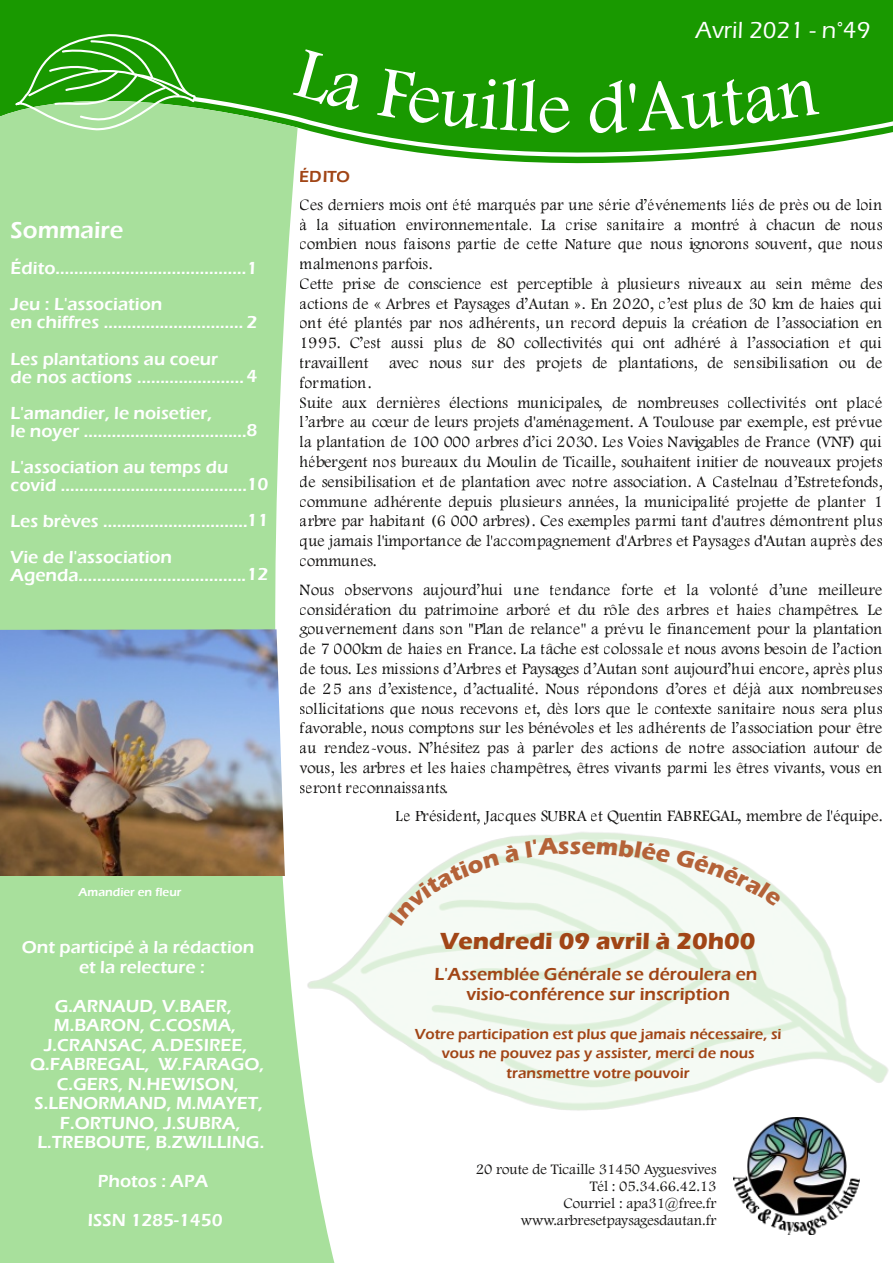
<style>
.page{position:relative;width:893px;height:1263px;background:#fff}
.page>*{position:absolute;margin:0;border:0;box-sizing:border-box;transform-origin:0 0}
.t1{font:700 24px "Eras ITC";color:#a14516}
.t2{font:500 24px "Eras ITC";color:#fff}
.t3{font:600 24px "Eras ITC";color:#fff}
.t4{font:700 24px "Eras ITC";color:#b46238}
.t5{font:600 18px/19.5px "Eras ITC";color:#fff}
.t6{font:600 18px/19.5px "Eras ITC";color:#a14516;text-align:center}
.t7{font:16.5px/19.8px "Footlight MT Light";color:#171615}
.t8{font:600 16.5px "Eras ITC";color:#a14516}
.t9{font:600 15px/19.5px "Eras ITC";color:#a14516;text-align:center}
.t10{font:15px/17.2px "Footlight MT Light";color:#171615;text-align:right}
.t11{font:600 12px "Eras ITC";color:#fff}
</style>
<div class="page">
<div style="left:0;top:0;width:893px;height:94px;background:#199900"></div>
<svg style="left:0;top:67px;width:335px;height:1196px;background:#b0e2a5"></svg>
<svg style="left:190px;top:94px;width:703px;height:110px"></svg>
<svg style="left:14px;top:30px;width:184px;height:104px;background:#5ab747"></svg>
<img style="left:733px;top:1161px;width:127px;height:74px">
<img style="left:287px;top:798px;width:601px;height:363px">
<img style="left:0;top:629px;width:285px;height:247px">
<div style="left:293px;top:49px;width:72px;height:63px;background:#199900"></div>
<div style="left:377px;top:67px;width:193px;height:66px;background:#199900"></div>
<div style="left:589px;top:78px;width:230px;height:55px;background:#199900"></div>
<svg style="left:388px;top:838px;width:181px;height:88px"></svg>
<svg style="left:582px;top:840px;width:200px;height:67px"></svg>
<h1 class="t2" style="left:695px;top:16px;width:177px">Avril 2021 - n°49</h1>
<h1 class="t3" style="left:11px;top:217px;width:114px">Sommaire</h1>
<p class="t5" style="left:11px;top:251px;width:248px;line-height:36px">Édito.........................................1<br>Jeu : L'association</p>
<p class="t5" style="left:11px;top:305px;width:248px;line-height:36px">en chiffres .............................. 2<br>Les plantations au coeur</p>
<p class="t5" style="left:11px;top:359px;width:248px;line-height:36px">de nos actions .......................4<br>L'amandier, le noisetier,</p>
<p class="t5" style="left:11px;top:413px;width:248px;line-height:36px">le noyer ...................................8<br>L'association au temps du</p>
<p class="t5" style="left:11px;top:467px;width:259px;line-height:36px;text-align:justify">covid ........................................10<br>Les brèves ...............................11<br>Vie de l'association</p>
<p class="t5" style="left:11px;top:565px;width:259px">Agenda....................................12</p>
<p class="t11" style="left:79px;top:885px;width:104px">Amandier en fleur</p>
<p class="t5" style="left:22px;top:938px;width:234px;text-align:center">Ont participé à la rédaction et la relecture :</p>
<p class="t5" style="left:30px;top:996px;width:236px;text-align:center">G.ARNAUD, V.BAER,<br>M.BARON, C.COSMA,<br>J.CRANSAC, A.DESIREE,<br>Q.FABREGAL, W.FARAGO,<br>C.GERS, N.HEWISON,<br>S.LENORMAND, M.MAYET,<br>F.ORTUNO, J.SUBRA,<br>L.TREBOUTE, B.ZWILLING.</p>
<p class="t5" style="left:88px;top:1162px;width:136px;line-height:39px;text-align:center">Photos : APA<br>ISSN 1285-1450</p>
<p class="t8" style="left:300px;top:167px;width:52px">ÉDITO</p>
<p class="t7" style="left:300px;top:197px;width:584px">Ces derniers mois ont été marqués par une série d’événements liés de près ou de loin à la situation environnementale. La crise sanitaire a montré à chacun de nous combien nous faisons partie de cette Nature que nous ignorons souvent, que nous malmenons parfois.<br>Cette prise de conscience est perceptible à plusieurs niveaux au sein même des actions de « Arbres et Paysages d’Autan ». En 2020, c’est plus de 30 km de haies qui ont été plantés par nos adhérents, un record depuis la création de l’association en 1995. C’est aussi plus de 80 collectivités qui ont adhéré à l’association et qui travaillent</p>
<p class="t7" style="left:389px;top:354px;width:495px">avec nous sur des projets de plantations, de sensibilisation ou de</p>
<p class="t7" style="left:300px;top:374px;width:584px">formation.<br>Suite aux dernières élections municipales, de nombreuses collectivités ont placé l’arbre au cœur de leurs projets d'aménagement. A Toulouse par exemple, est prévue la plantation de 100 000 arbres d’ici 2030. Les Voies Navigables de France (VNF) qui hébergent nos bureaux du Moulin de Ticaille, souhaitent initier de nouveaux projets de sensibilisation et de plantation avec notre association. A Castelnau d’Estretefonds, commune adhérente depuis plusieurs années, la municipalité projette de planter 1 arbre par habitant (6 000 arbres). Ces exemples parmi tant d'autres démontrent plus que jamais l'importance de l'accompagnement d'Arbres et Paysages d'Autan auprès des communes.</p>
<p class="t7" style="left:300px;top:581px;width:584px;text-align:justify">Nous observons aujourd’hui une tendance forte et la volonté d’une meilleure considération du patrimoine arboré et du rôle des arbres et haies champêtres. Le gouvernement dans son "Plan de relance" a prévu le financement pour la plantation de 7 000km de haies en France. La tâche est colossale et nous avons besoin de l’action de tous. Les missions d’Arbres et Paysages d’Autan sont aujourd’hui encore, après plus de 25 ans d’existence, d’actualité. Nous répondons d’ores et déjà aux nombreuses sollicitations que nous recevons et, dès lors que le contexte sanitaire nous sera plus favorable, nous comptons sur les bénévoles et les adhérents de l’association pour être au rendez-vous. N’hésitez pas à parler des actions de notre association autour de vous, les arbres et les haies champêtres, êtres vivants parmi les êtres vivants, vous en seront reconnaissants.</p>
<p class="t7" style="left:396px;top:807px;width:488px">Le Président, Jacques SUBRA et Quentin FABREGAL, membre de l'équipe.</p>
<h1 class="t4" style="left:570px;top:832px;width:13px">s</h1>
<h1 class="t1" style="left:440px;top:927px;width:316px">Vendredi 09 avril à 20h00</h1>
<p class="t6" style="left:434px;top:965px;width:324px">L'Assemblée Générale se déroulera en visio-conférence sur inscription</p>
<p class="t9" style="left:415px;top:1024px;width:368px">Votre participation est plus que jamais nécessaire, si vous ne pouvez pas y assister, merci de nous transmettre votre pouvoir</p>
<p class="t10" style="left:476px;top:1161px;width:242px">20 route de Ticaille 31450 Ayguesvives<br>Tél : 05.34.66.42.13<br>Courriel : apa31@free.fr www.arbresetpaysagesdautan.fr</p>
</div>
